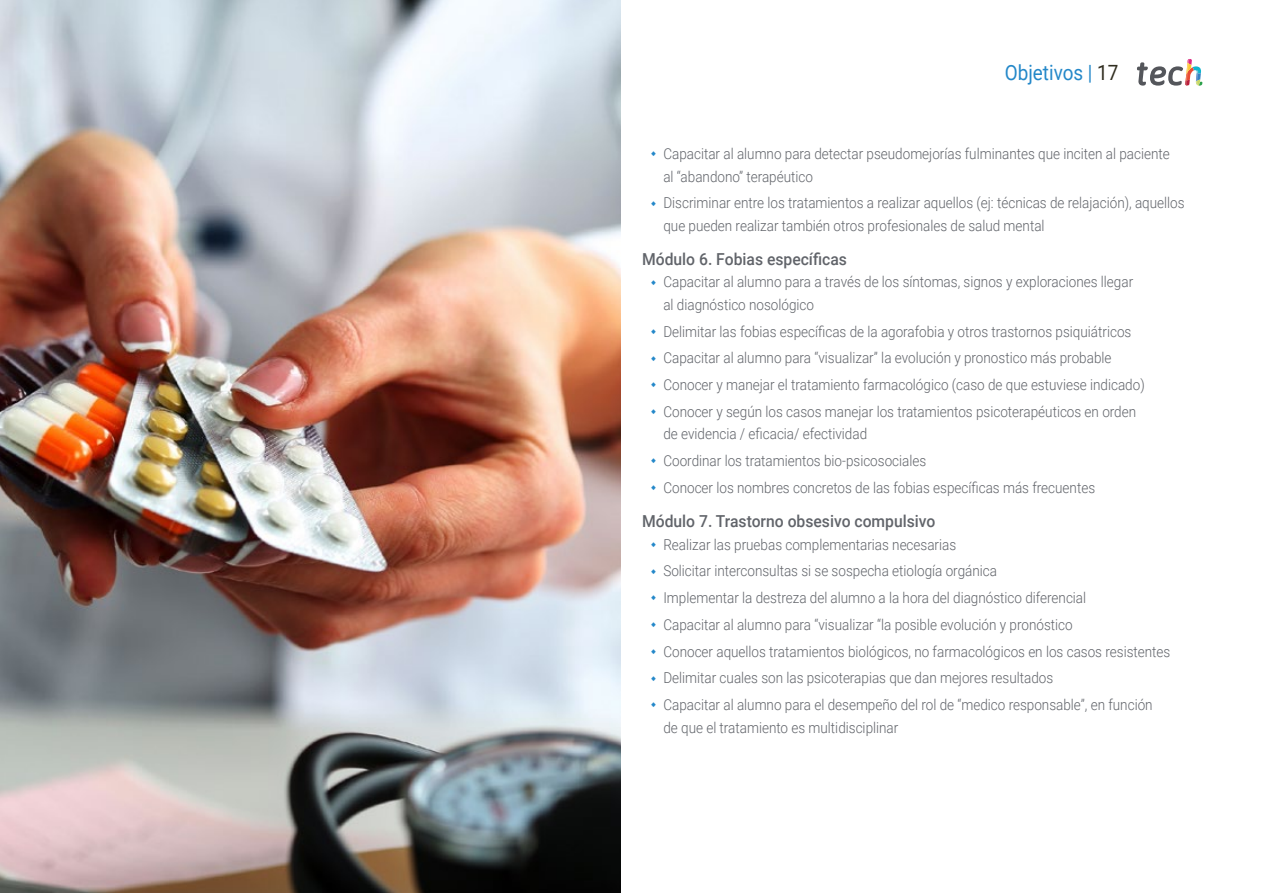
<style>
.page{position:relative;width:1263px;height:893px;background:#fff}
.page>*{position:absolute;margin:0;border:0;box-sizing:border-box;transform-origin:0 0}
.t1{font:21px "Roboto";color:#2488c9;scale:.9 1}
.t2{font:500 16.5px "Roboto";color:#61646a;scale:.95 1}
.t3{font:300 15px/26.7px "Roboto";color:#61646a;scale:.9 1}
.s1{color:#312e20}
</style>
<div class="page">
<svg style="left:1137px;top:59px;width:65px;height:27px"></svg>
<img style="left:0;top:0;width:621px;height:893px">
<h1 class="t1" style="left:1005px;top:57px;width:128px">Objetivos | <span class="s1">17</span></h1>
<p class="t3" style="left:663px;top:142px;width:564px;line-height:22.5px">Capacitar al alumno para detectar pseudomejorías fulminantes que inciten al paciente al “abandono” terapéutico</p>
<p class="t3" style="left:663px;top:191px;width:581px;line-height:22.5px">Discriminar entre los tratamientos a realizar aquellos (ej: técnicas de relajación), aquellos que pueden realizar también otros profesionales de salud mental</p>
<p class="t2" style="left:642px;top:248px;width:217px">Módulo 6. Fobias específicas</p>
<p class="t3" style="left:663px;top:270px;width:523px;line-height:22.5px">Capacitar al alumno para a través de los síntomas, signos y exploraciones llegar al diagnóstico nosológico</p>
<p class="t3" style="left:663px;top:317px;width:536px">Delimitar las fobias específicas de la agorafobia y otros trastornos psiquiátricos Capacitar al alumno para “visualizar” la evolución y pronostico más probable Conocer y manejar el tratamiento farmacológico (caso de que estuviese indicado)<br>Conocer y según los casos manejar los tratamientos psicoterapéuticos en orden</p>
<p class="t3" style="left:663px;top:420px;width:481px">de evidencia / eficacia/ efectividad<br>Coordinar los tratamientos bio-psicosociales<br>Conocer los nombres concretos de las fobias específicas más frecuentes</p>
<p class="t2" style="left:642px;top:510px;width:310px">Módulo 7. Trastorno obsesivo compulsivo</p>
<p class="t3" style="left:663px;top:530px;width:565px">Realizar las pruebas complementarias necesarias<br>Solicitar interconsultas si se sospecha etiología orgánica<br>Implementar la destreza del alumno a la hora del diagnóstico diferencial<br>Capacitar al alumno para “visualizar “la posible evolución y pronóstico<br>Conocer aquellos tratamientos biológicos, no farmacológicos en los casos resistentes Delimitar cuales son las psicoterapias que dan mejores resultados<br>Capacitar al alumno para el desempeño del rol de “medico responsable”, en función</p>
<p class="t3" style="left:663px;top:713px;width:263px">de que el tratamiento es multidisciplinar</p>
</div>
